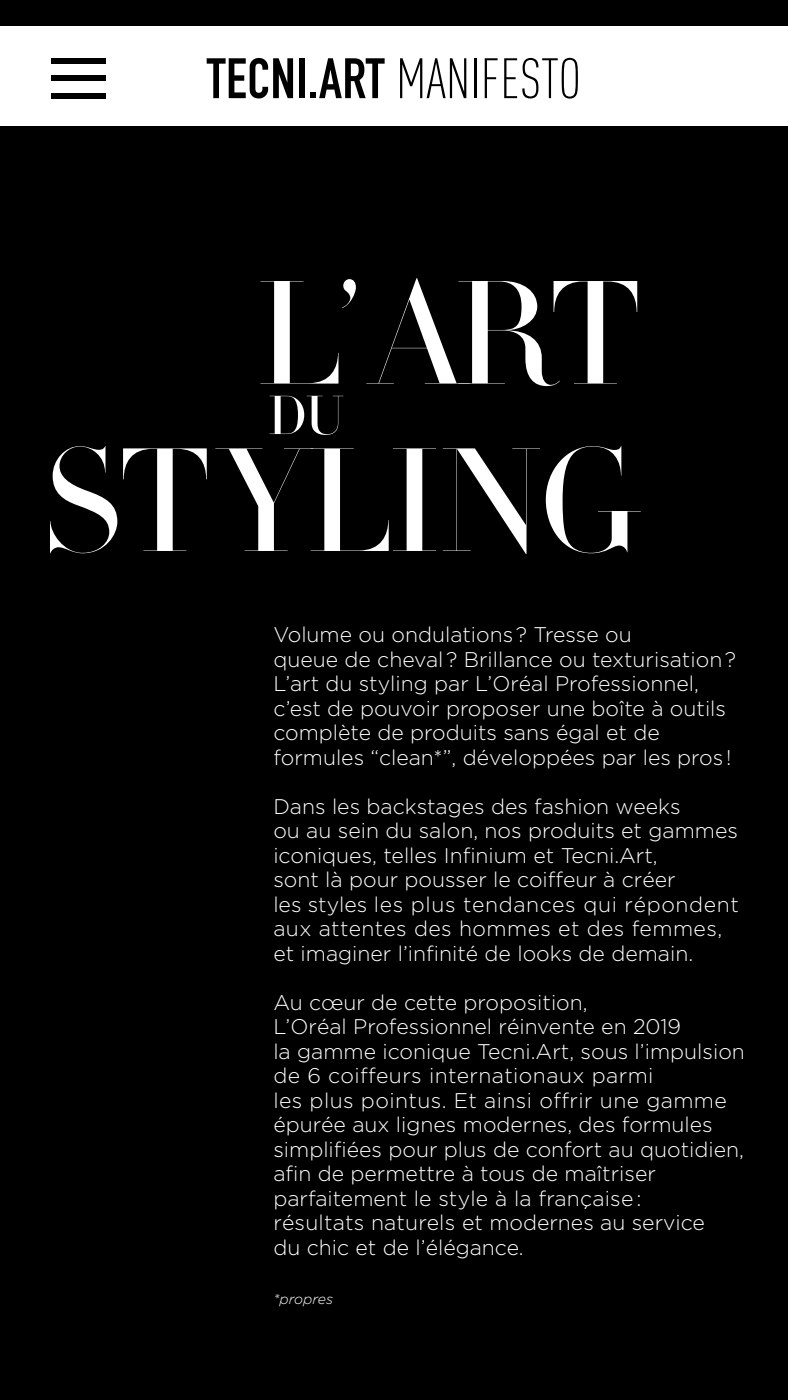
<style>
.page{position:relative;width:788px;height:1400px;background:#000}
.page>*{position:absolute;margin:0;border:0;box-sizing:border-box;transform-origin:0 0}
.t1{font:155.44px "Baron Didot Ultra Fine";color:#fff}
.t2{font:57.96px "Baron Didot Fine";color:#fff}
.t3{font:700 56px "DIN Condensed";letter-spacing:.01em;color:#000}
.t4{font:300 21.21px/24.5px "Gotham";color:#fff}
.t5{font:italic 300 14.14px "Gotham";color:#fff}
.s1{font-family:"DIN Cond";font-weight:300}
</style>
<div class="page">
<div style="left:0;top:26px;width:788px;height:100px;background:#fff"></div>
<div style="left:51px;top:58px;width:55px;height:6px;background:#000"></div>
<div style="left:51px;top:93px;width:55px;height:5px;background:#000"></div>
<div style="left:51px;top:76px;width:55px;height:5px;background:#000"></div>
<h3 class="t3" style="left:207px;top:46px;width:376px">TECNI.ART <span class="s1">MANIFESTO</span></h3>
<h1 class="t1" style="left:257px;top:248px;width:384px">L’ART</h1>
<h2 class="t2" style="left:269px;top:384px;width:77px">DU</h2>
<h1 class="t1" style="left:47px;top:416px;width:596px">STYLING</h1>
<p class="t4" style="left:273px;top:622px;width:464px">Volume ou ondulations? Tresse ou<br>queue de cheval? Brillance ou texturisation?<br>L’art du styling par L’Oréal Professionnel, c’est de pouvoir proposer une boîte à outils complète de produits sans égal et de formules “clean*”, développées par les pros !</p>
<p class="t4" style="left:273px;top:794px;width:467px">Dans les backstages des fashion weeks<br>ou au sein du salon, nos produits et gammes iconiques, telles Infinium et Tecni.Art,<br>sont là pour pousser le coiffeur à créer<br>les styles les plus tendances qui répondent aux attentes des hommes et des femmes, et imaginer l’infinité de looks de demain.</p>
<p class="t4" style="left:273px;top:990px;width:473px">Au cœur de cette proposition,<br>L’Oréal Professionnel réinvente en 2019<br>la gamme iconique Tecni.Art, sous l’impulsion de 6 coiffeurs internationaux parmi<br>les plus pointus. Et ainsi offrir une gamme épurée aux lignes modernes, des formules simplifiées pour plus de confort au quotidien, afin de permettre à tous de maîtriser parfaitement le style à la française:<br>résultats naturels et modernes au service<br>du chic et de l’élégance.</p>
<p class="t5" style="left:273px;top:1291px;width:61px">*propres</p>
</div>
